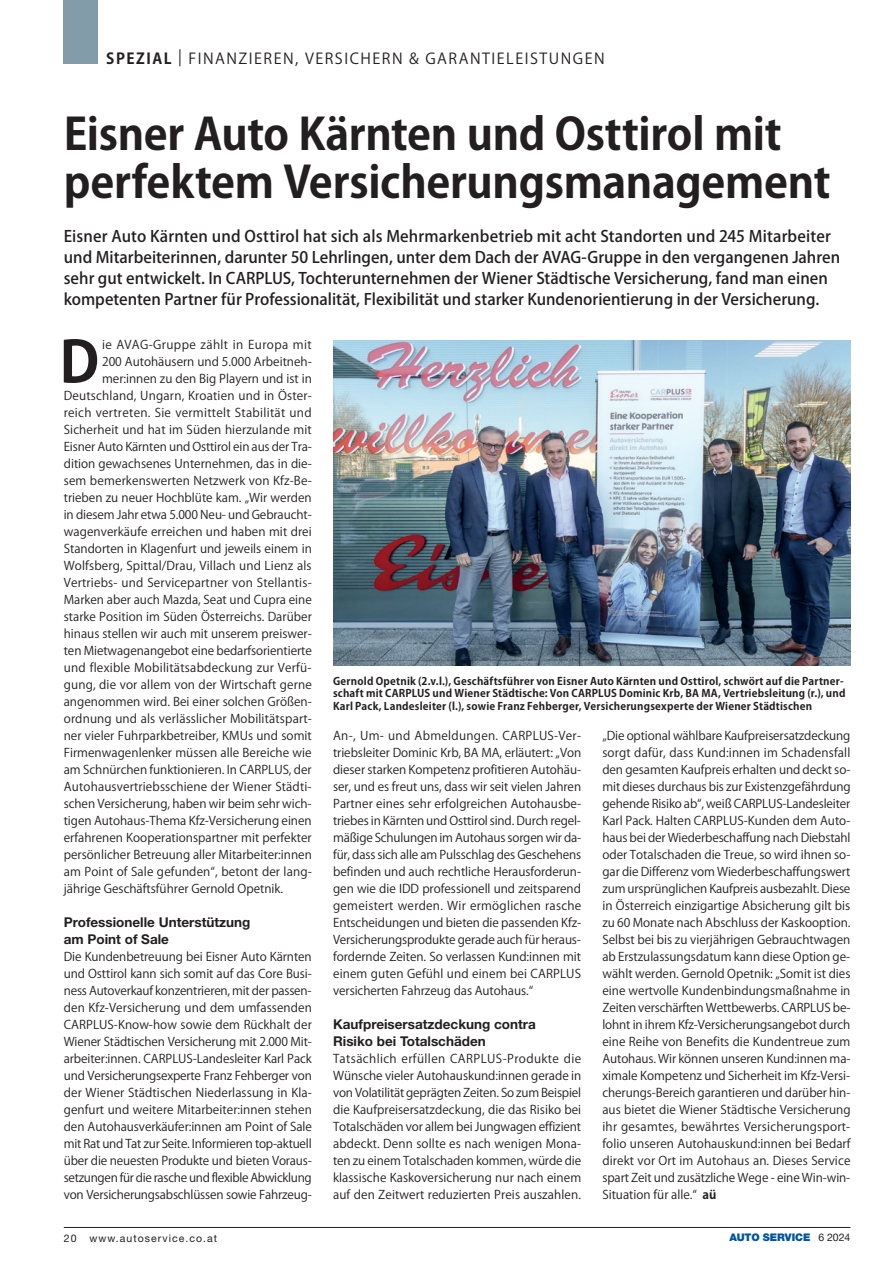
<style>
.page{position:relative;width:893px;height:1263px;background:#fff}
.page>*{position:absolute;margin:0;border:0;box-sizing:border-box;transform-origin:0 0}
.t1{font:700 56.25px "Koz Go Pro";color:#231f20}
.t2{font:700 43.5px/48px "Koz Go Pro";letter-spacing:-.005em;color:#231f20}
.t3{font:500 15.75px/21px "Koz Go Pro";color:#231f20}
.t4{font:15px "Koz Go Pro";letter-spacing:.1em;color:#231f20}
.t5{font:700 13.5px/17px "Helvetica Neue LT Std";color:#231f20}
.t6{font:12px/17px "Koz Go Pro";color:#231f20;text-align:justify}
.t7{font:12px "Koz Go Pro";letter-spacing:.02em;color:#231f20}
.t8{font:12px "Koz Go Pro";letter-spacing:.025em;color:#231f20}
.t9{font:12px "Koz Go Pro";letter-spacing:.03em;color:#231f20}
.t10{font:700 10.5px/12.6px "Koz Go Pro";letter-spacing:.02em;color:#231f20}
.t11{font:10.5px "Helvetica Neue LT Std";letter-spacing:.1em;color:#231f20}
.t12{font:900 10.5px "Helvetica Neue LT Std";letter-spacing:-.005em;color:#01539f}
.s1{font-weight:700}
.s2{font-weight:400;color:#231f20}
</style>
<div class="page">
<div style="left:64px;top:0;width:34px;height:64px;background:#839ca9"></div>
<hr style="left:64px;top:1227px;width:786px;height:1px;background:#231f20">
<img style="left:333px;top:340px;width:517px;height:325px">
<p class="t4" style="left:106px;top:49px;width:500px"><span class="s1">SPEZIAL</span> | FINANZIEREN, VERSICHERN &amp; GARANTIELEISTUNGEN</p>
<h2 class="t2" style="left:64px;top:113px;width:768px">Eisner Auto Kärnten und Osttirol mit perfektem Versicherungsmanagement</h2>
<p class="t3" style="left:64px;top:227px;width:778px">Eisner Auto Kärnten und Osttirol hat sich als Mehrmarkenbetrieb mit acht Standorten und 245 Mitarbeiter und Mitarbeiterinnen, darunter 50 Lehrlingen, unter dem Dach der AVAG-Gruppe in den vergangenen Jahren sehr gut entwickelt. In CARPLUS, Tochterunternehmen der Wiener Städtische Versicherung, fand man einen kompetenten Partner für Professionalität, Flexibilität und starker Kundenorientierung in der Versicherung.</p>
<h1 class="t1" style="left:60px;top:326px;width:41px">D</h1>
<p class="t9" style="left:102px;top:336px;width:211px">ie AVAG-Gruppe zählt in Europa mit</p>
<p class="t6" style="left:102px;top:353px;width:211px">200 Autohäusern und 5.000 Arbeitneh-</p>
<p class="t6" style="left:102px;top:370px;width:211px">mer:innen zu den Big Playern und ist in</p>
<p class="t6" style="left:64px;top:387px;width:250px">Deutschland, Ungarn, Kroatien und in Öster-</p>
<p class="t8" style="left:64px;top:404px;width:249px">reich vertreten. Sie vermittelt Stabilität und</p>
<p class="t6" style="left:64px;top:421px;width:249px">Sicherheit und hat im Süden hierzulande mit</p>
<p class="t6" style="left:64px;top:438px;width:250px">Eisner Auto Kärnten und Osttirol ein aus der Tra-</p>
<p class="t6" style="left:64px;top:455px;width:250px">dition gewachsenes Unternehmen, das in die-</p>
<p class="t6" style="left:64px;top:472px;width:249px">sem bemerkenswerten Netzwerk von Kfz-Be-</p>
<p class="t6" style="left:64px;top:489px;width:249px">trieben zu neuer Hochblüte kam. „Wir werden</p>
<p class="t6" style="left:64px;top:506px;width:249px">in diesem Jahr etwa 5.000 Neu- und Gebraucht-</p>
<p class="t6" style="left:64px;top:523px;width:249px">wagenverkäufe erreichen und haben mit drei</p>
<p class="t6" style="left:64px;top:540px;width:250px">Standorten in Klagenfurt und jeweils einem in</p>
<p class="t6" style="left:64px;top:557px;width:249px">Wolfsberg, Spittal/Drau, Villach und Lienz als</p>
<p class="t7" style="left:64px;top:574px;width:250px">Vertriebs- und Servicepartner von Stellantis-</p>
<p class="t6" style="left:64px;top:591px;width:250px">Marken aber auch Mazda, Seat und Cupra eine</p>
<p class="t6" style="left:64px;top:608px;width:250px">starke Position im Süden Österreichs. Darüber</p>
<p class="t6" style="left:64px;top:625px;width:250px">hinaus stellen wir auch mit unserem preiswer-</p>
<p class="t6" style="left:64px;top:642px;width:250px">ten Mietwagenangebot eine bedarfsorientierte</p>
<p class="t7" style="left:64px;top:659px;width:249px">und flexible Mobilitätsabdeckung zur Verfü-</p>
<p class="t6" style="left:64px;top:676px;width:250px">gung, die vor allem von der Wirtschaft gerne</p>
<p class="t6" style="left:64px;top:693px;width:250px">angenommen wird. Bei einer solchen Größen-</p>
<p class="t6" style="left:64px;top:710px;width:250px">ordnung und als verlässlicher Mobilitätspart-</p>
<p class="t6" style="left:64px;top:727px;width:250px">ner vieler Fuhrparkbetreiber, KMUs und somit</p>
<p class="t6" style="left:64px;top:744px;width:249px">Firmenwagenlenker müssen alle Bereiche wie</p>
<p class="t6" style="left:64px;top:761px;width:249px">am Schnürchen funktionieren. In CARPLUS, der</p>
<p class="t6" style="left:64px;top:778px;width:249px">Autohausvertriebsschiene der Wiener Städti-</p>
<p class="t6" style="left:64px;top:795px;width:249px">schen Versicherung, haben wir beim sehr wich-</p>
<p class="t6" style="left:64px;top:812px;width:249px">tigen Autohaus-Thema Kfz-Versicherung einen</p>
<p class="t6" style="left:64px;top:829px;width:249px">erfahrenen Kooperationspartner mit perfekter</p>
<p class="t6" style="left:64px;top:846px;width:250px">persönlicher Betreuung aller Mitarbeiter:innen</p>
<p class="t6" style="left:64px;top:863px;width:250px">am Point of Sale gefunden“, betont der lang-</p>
<p class="t6" style="left:64px;top:880px;width:221px">jährige Geschäftsführer Gernold Opetnik.</p>
<p class="t5" style="left:64px;top:913px;width:188px">Professionelle Unterstützung am Point of Sale</p>
<p class="t6" style="left:64px;top:948px;width:250px">Die Kundenbetreuung bei Eisner Auto Kärnten und Osttirol kann sich somit auf das Core Busi&shy;ness Autoverkauf konzentrieren, mit der passen&shy;den Kfz-Versicherung und dem umfassenden CARPLUS-Know-how sowie dem Rückhalt der Wiener Städtischen Versicherung mit 2.000 Mit&shy;arbeiter:innen. CARPLUS-Landesleiter Karl Pack und Versicherungsexperte Franz Fehberger von der Wiener Städtischen Niederlassung in Kla&shy;genfurt und weitere Mitarbeiter:innen stehen den Autohausverkäufer:innen am Point of Sale mit Rat und Tat zur Seite. Informieren top-aktuell über die neuesten Produkte und bieten Voraus&shy;setzungen für die rasche und flexible Abwicklung von Versicherungsabschlüssen sowie Fahrzeug-</p>
<p class="t10" style="left:333px;top:675px;width:514px">Gernold Opetnik (2.v.l.), Geschäftsführer von Eisner Auto Kärnten und Osttirol, schwört auf die Partner&shy;schaft mit CARPLUS und Wiener Städtische: Von CARPLUS Dominic Krb, BA MA, Vertriebsleitung (r.), und<br>Karl Pack, Landesleiter (l.), sowie Franz Fehberger, Versicherungsexperte der Wiener Städtischen</p>
<p class="t6" style="left:602px;top:727px;width:250px">„Die optional wählbare Kaufpreisersatzdeckung sorgt dafür, dass Kund:innen im Schadensfall den gesamten Kaufpreis erhalten und deckt so&shy;mit dieses durchaus bis zur Existenzgefährdung gehende Risiko ab“, weiß CARPLUS-Landesleiter Karl Pack. Halten CARPLUS-Kunden dem Auto&shy;haus bei der Wiederbeschaffung nach Diebstahl oder Totalschaden die Treue, so wird ihnen so&shy;gar die Differenz vom Wiederbeschaffungswert zum ursprünglichen Kaufpreis ausbezahlt. Diese in Österreich einzigartige Absicherung gilt bis zu 60 Monate nach Abschluss der Kaskooption.<br>Selbst bei bis zu vierjährigen Gebrauchtwagen ab Erstzulassungsdatum kann diese Option ge&shy;wählt werden. Gernold Opetnik: „Somit ist dies eine wertvolle Kundenbindungsmaßnahme in Zeiten verschärften Wettbewerbs. CARPLUS be&shy;lohnt in ihrem Kfz-Versicherungsangebot durch eine Reihe von Benefits die Kundentreue zum Autohaus. Wir können unseren Kund:innen ma&shy;ximale Kompetenz und Sicherheit im Kfz-Versi&shy;cherungs-Bereich garantieren und darüber hin&shy;aus bietet die Wiener Städtische Versicherung ihr gesamtes, bewährtes Versicherungsport&shy;folio unseren Autohauskund:innen bei Bedarf direkt vor Ort im Autohaus an. Dieses Service spart Zeit und zusätzliche Wege - eine Win-win-Situation für alle.“ <span class="s1">aü</span></p>
<p class="t6" style="left:333px;top:727px;width:250px">An-, Um- und Abmeldungen. CARPLUS-Ver&shy;triebsleiter Dominic Krb, BA MA, erläutert: „Von dieser starken Kompetenz profitieren Autohäu&shy;ser, und es freut uns, dass wir seit vielen Jahren Partner eines sehr erfolgreichen Autohausbe&shy;triebes in Kärnten und Osttirol sind. Durch regel&shy;mäßige Schulungen im Autohaus sorgen wir da&shy;für, dass sich alle am Pulsschlag des Geschehens befinden und auch rechtliche Herausforderun&shy;gen wie die IDD professionell und zeitsparend gemeistert werden. Wir ermöglichen rasche Entscheidungen und bieten die passenden Kfz-Versicherungsprodukte gerade auch für heraus&shy;fordernde Zeiten. So verlassen Kund:innen mit einem guten Gefühl und einem bei CARPLUS versicherten Fahrzeug das Autohaus.“</p>
<p class="t5" style="left:333px;top:1015px;width:204px">Kaufpreisersatzdeckung contra<br>Risiko bei Totalschäden</p>
<p class="t6" style="left:333px;top:1050px;width:250px">Tatsächlich erfüllen CARPLUS-Produkte die Wünsche vieler Autohauskund:innen gerade in von Volatilität geprägten Zeiten. So zum Beispiel die Kaufpreisersatzdeckung, die das Risiko bei Totalschäden vor allem bei Jungwagen effizient abdeckt. Denn sollte es nach wenigen Mona&shy;ten zu einem Totalschaden kommen, würde die klassische Kaskoversicherung nur nach einem auf den Zeitwert reduzierten Preis auszahlen.</p>
<p class="t11" style="left:64px;top:1232px;width:155px">20 www.autoservice.co.at</p>
<p class="t12" style="left:729px;top:1231px;width:123px">AUTO SERVICE <span class="s2">6 2024</span></p>
</div>
